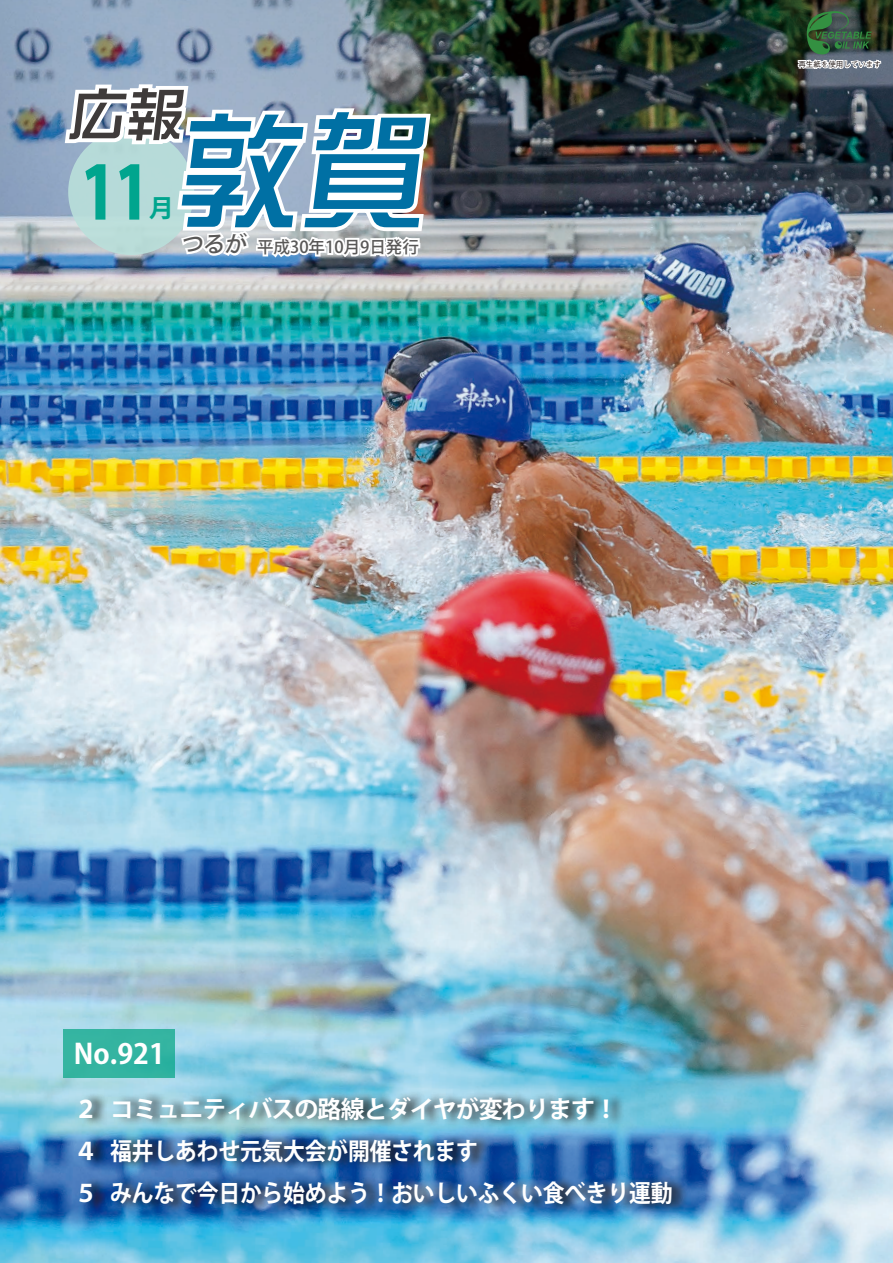
<style>
.page{position:relative;width:893px;height:1263px;background:#fff}
.page>*{position:absolute;margin:0;border:0;box-sizing:border-box;transform-origin:0 0}
.t1{font:800 72.9px "Koz Go Pro";color:#00a58e;scale:.8 1}
.t2{font:700 27.6px "Koz Go Pro";color:#fff}
.t3{font:700 24.75px "Koz Go Pro";color:#00a58e}
.t4{font:700 24px/42px "Koz Go Pro";letter-spacing:-.01em;color:#fff}
.t5{font:700 24px/42px "Koz Go Pro";letter-spacing:-.01em;color:#fff;text-align:justify;scale:.95 1}
.t6{font:500 16.5px "Koz Go Pro";color:#595857}
.t7{font:500 7.5px "Gothic BBB Pro";color:#231916}
.s1{font-size:22.05px}
</style>
<div class="page">
<img style="left:0;top:0;width:893px;height:1263px">
<svg style="left:60px;top:80px;width:371px;height:181px"></svg>
<svg style="left:797px;top:11px;width:85px;height:68px;background:#50675a"></svg>
<div style="left:64px;top:1029px;width:111px;height:49px;background:#34b4a1"></div>
<div style="left:79px;top:1093px;width:31px;height:118px;background:#231916;opacity:.9"></div>
<div style="left:112px;top:1090px;width:576px;height:123px;background:#231916;opacity:.9"></div>
<h1 class="t1" style="left:81px;top:145px;width:86px">11</h1>
<p class="t3" style="left:149px;top:192px;width:26px">月</p>
<p class="t6" style="left:181px;top:236px;width:240px"><span class="s1">つるが</span>平成30年10月9日発行</p>
<p class="t7" style="left:798px;top:58px;width:84px">再生紙を使用しています</p>
<p class="t2" style="left:74px;top:1036px;width:93px">No.921</p>
<p class="t5" style="left:74px;top:1090px;width:25px">２<br>４<br>５</p>
<p class="t4" style="left:110px;top:1090px;width:564px">コミュニティバスの路線とダイヤが変わります！<br>福井しあわせ元気大会が開催されます<br>みんなで今日から始めよう！おいしいふくい食べきり運動</p>
</div>
